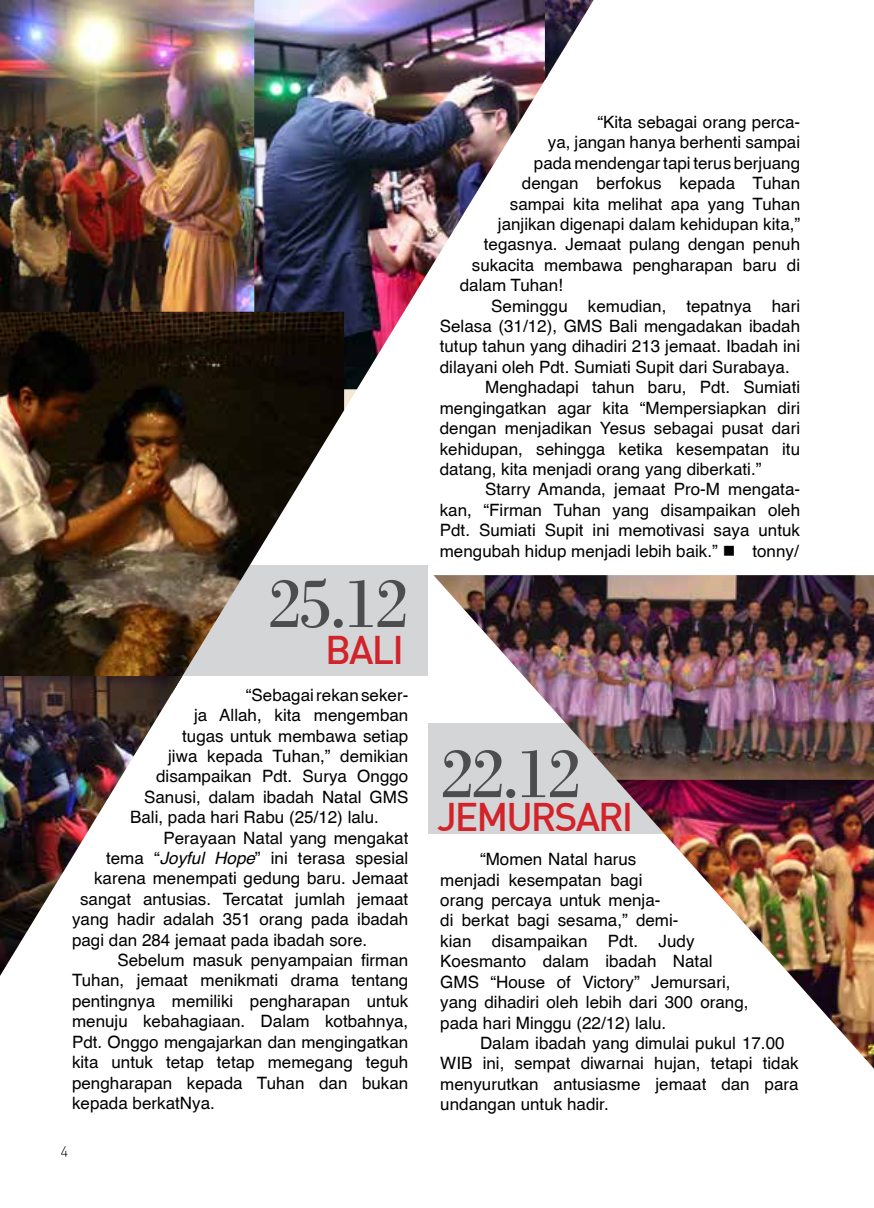
<style>
.page{position:relative;width:874px;height:1208px;background:#fff}
.page>*{position:absolute;margin:0;border:0;box-sizing:border-box;transform-origin:0 0}
.t1{font:73.2px "Bodoni";letter-spacing:-.07em;color:#4d4d4f}
.t2{font:500 39.2px "DIN Alternate";letter-spacing:-.05em;color:#d2232a}
.t3{font:17px/20.4px "Helvetica";color:#000}
.t4{font:300 14px "DIN Alternate";color:#000}
.s1{font-style:italic}
</style>
<div class="page">
<svg style="left:344px;top:389px;width:89px;height:445px"></svg>
<img style="left:0;top:0;width:254px;height:312px">
<img style="left:254px;top:0;width:291px;height:389px">
<img style="left:0;top:312px;width:344px;height:365px">
<img style="left:0;top:676px;width:182px;height:300px">
<img style="left:544px;top:0;width:49px;height:80px">
<div style="left:433px;top:782px;width:183px;height:52px;background:#d3d5d6"></div>
<img style="left:433px;top:575px;width:440px;height:207px">
<img style="left:616px;top:780px;width:257px;height:288px">
<h1 class="t1" style="left:266px;top:560px;width:144px">25.12</h1>
<h2 class="t2" style="left:325px;top:624px;width:80px">BALI</h2>
<p class="t3" style="left:246px;top:684px;width:164px">“Sebagai rekan seker-</p>
<p class="t3" style="left:194px;top:704px;width:215px">ja Allah, kita mengemban</p>
<p class="t3" style="left:182px;top:725px;width:227px">tugas untuk membawa setiap</p>
<p class="t3" style="left:168px;top:745px;width:241px">jiwa kepada Tuhan,” demikian</p>
<p class="t3" style="left:156px;top:766px;width:253px">disampaikan Pdt. Surya Onggo</p>
<p class="t3" style="left:144px;top:786px;width:265px">Sanusi, dalam ibadah Natal GMS</p>
<p class="t3" style="left:130px;top:806px;width:250px">Bali, pada hari Rabu (25/12) lalu.</p>
<p class="t3" style="left:163px;top:827px;width:246px">Perayaan Natal yang mengakat</p>
<p class="t3" style="left:106px;top:847px;width:303px">tema “<span class="s1">Joyful Hope</span>” ini terasa spesial</p>
<p class="t3" style="left:94px;top:868px;width:315px">karena menempati gedung baru. Jemaat</p>
<p class="t3" style="left:80px;top:888px;width:329px">sangat antusias. Tercatat jumlah jemaat</p>
<p class="t3" style="left:72px;top:908px;width:337px">yang hadir adalah 351 orang pada ibadah</p>
<p class="t3" style="left:72px;top:929px;width:296px">pagi dan 284 jemaat pada ibadah sore.</p>
<p class="t3" style="left:117px;top:949px;width:292px">Sebelum masuk penyampaian firman</p>
<p class="t3" style="left:72px;top:970px;width:337px">Tuhan, jemaat menikmati drama tentang</p>
<p class="t3" style="left:72px;top:990px;width:337px">pentingnya memiliki pengharapan untuk</p>
<p class="t3" style="left:72px;top:1010px;width:337px">menuju kebahagiaan. Dalam kotbahnya,</p>
<p class="t3" style="left:72px;top:1031px;width:337px">Pdt. Onggo mengajarkan dan mengingatkan</p>
<p class="t3" style="left:72px;top:1051px;width:337px">kita untuk tetap tetap memegang teguh</p>
<p class="t3" style="left:72px;top:1072px;width:337px">pengharapan kepada Tuhan dan bukan</p>
<p class="t3" style="left:72px;top:1092px;width:144px">kepada berkatNya.</p>
<p class="t4" style="left:61px;top:1141px;width:9px">4</p>
<p class="t3" style="left:597px;top:111px;width:204px">“Kita sebagai orang perca-</p>
<p class="t3" style="left:547px;top:132px;width:253px">ya, jangan hanya berhenti sampai</p>
<p class="t3" style="left:533px;top:152px;width:267px">pada mendengar tapi terus berjuang</p>
<p class="t3" style="left:521px;top:173px;width:279px">dengan berfokus kepada Tuhan</p>
<p class="t3" style="left:509px;top:193px;width:291px">sampai kita melihat apa yang Tuhan</p>
<p class="t3" style="left:497px;top:213px;width:303px">janjikan digenapi dalam kehidupan kita,”</p>
<p class="t3" style="left:483px;top:234px;width:317px">tegasnya. Jemaat pulang dengan penuh</p>
<p class="t3" style="left:471px;top:254px;width:329px">sukacita membawa pengharapan baru di</p>
<p class="t3" style="left:459px;top:275px;width:104px">dalam Tuhan!</p>
<p class="t3" style="left:491px;top:295px;width:310px">Seminggu kemudian, tepatnya hari</p>
<p class="t3" style="left:439px;top:315px;width:361px">Selasa (31/12), GMS Bali mengadakan ibadah</p>
<p class="t3" style="left:439px;top:336px;width:361px">tutup tahun yang dihadiri 213 jemaat. Ibadah ini</p>
<p class="t3" style="left:439px;top:356px;width:351px">dilayani oleh Pdt. Sumiati Supit dari Surabaya.</p>
<p class="t3" style="left:485px;top:377px;width:316px">Menghadapi tahun baru, Pdt. Sumiati</p>
<p class="t3" style="left:439px;top:397px;width:361px">mengingatkan agar kita “Mempersiapkan diri</p>
<p class="t3" style="left:439px;top:417px;width:361px">dengan menjadikan Yesus sebagai pusat dari</p>
<p class="t3" style="left:439px;top:438px;width:361px">kehidupan, sehingga ketika kesempatan itu</p>
<p class="t3" style="left:439px;top:458px;width:323px">datang, kita menjadi orang yang diberkati.”</p>
<p class="t3" style="left:485px;top:479px;width:316px">Starry Amanda, jemaat Pro-M mengata-</p>
<p class="t3" style="left:439px;top:499px;width:361px">kan, “Firman Tuhan yang disampaikan oleh</p>
<p class="t3" style="left:439px;top:519px;width:361px">Pdt. Sumiati Supit ini memotivasi saya untuk</p>
<p class="t3" style="left:439px;top:540px;width:360px">mengubah hidup menjadi lebih baik.” ■ tonny/</p>
<h1 class="t1" style="left:439px;top:730px;width:144px">22.12</h1>
<h2 class="t2" style="left:437px;top:791px;width:198px">JEMURSARI</h2>
<p class="t3" style="left:440px;top:848px;width:309px;text-indent:40px">“Momen Natal harus<br>menjadi kesempatan bagi<br>orang percaya untuk menja-<br>di berkat bagi sesama,” demi-<br>kian disampaikan Pdt. Judy<br>Koesmanto dalam ibadah Natal<br>GMS “House of Victory” Jemursari, yang dihadiri oleh lebih dari 300 orang, pada hari Minggu (22/12) lalu.</p>
<p class="t3" style="left:440px;top:1032px;width:359px;text-indent:40px">Dalam ibadah yang dimulai pukul 17.00<br>WIB ini, sempat diwarnai hujan, tetapi tidak menyurutkan antusiasme jemaat dan para undangan untuk hadir.</p>
</div>
